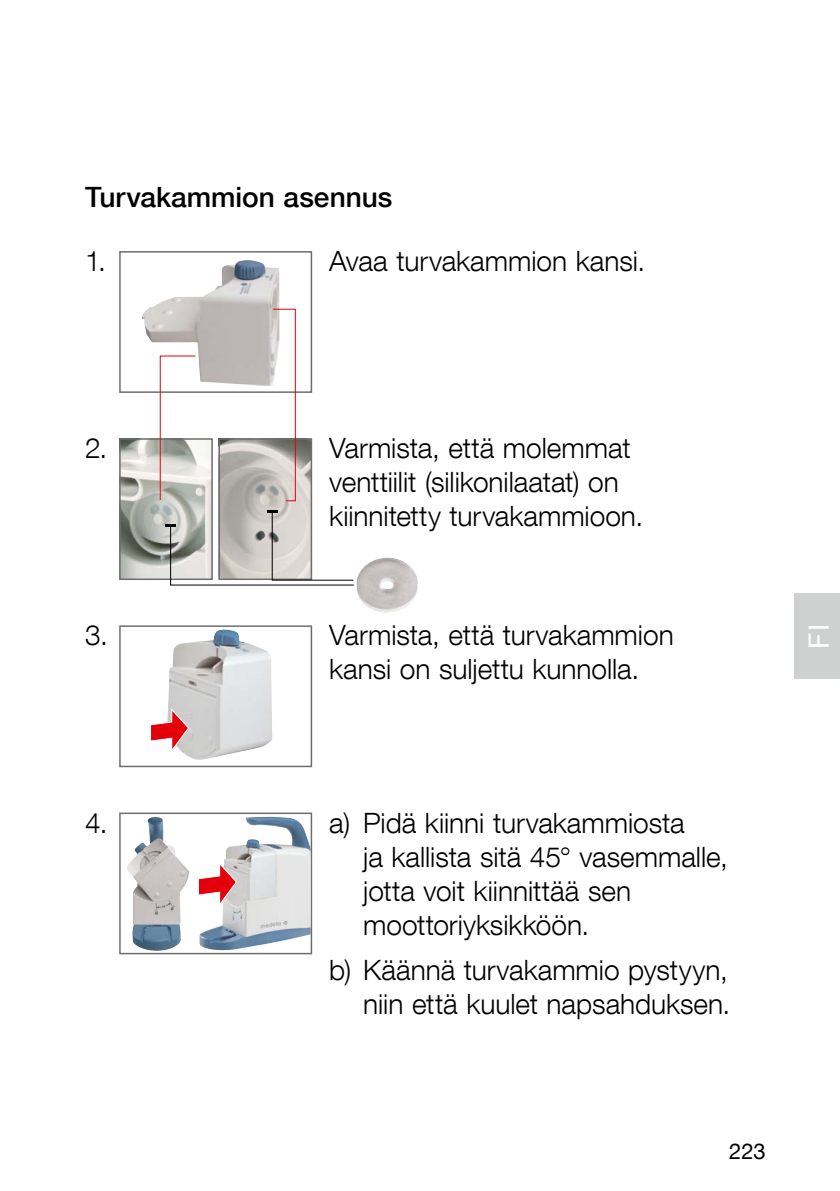
<style>
.page{position:relative;width:840px;height:1191px;background:#fff}
.page>*{position:absolute;margin:0;border:0;box-sizing:border-box;transform-origin:0 0}
.t1{font:300 28px/34px "Helvetica Neue LT Com";color:#000}
.t2{font:500 28px "Helvetica Neue LT Com";color:#000}
.t3{font:28px "Helvetica Neue LT Com";color:#fff}
.t4{font:22px "Helvetica Neue LT Com";color:#000}
</style>
<div class="page">
<div style="left:794px;top:594px;width:45px;height:85px;background:#cfd0d0"></div>
<img style="left:221px;top:441px;width:88px;height:68px">
<div style="left:218px;top:438px;width:94px;height:142px;border:2px solid #6e6e6e"></div>
<img style="left:122px;top:441px;width:88px;height:136px">
<div style="left:119px;top:438px;width:94px;height:142px;border:2px solid #6e6e6e"></div>
<img style="left:356px;top:557px;width:61px;height:55px">
<div style="left:119px;top:251px;width:193px;height:142px;border:2px solid #6e6e6e"></div>
<img style="left:142px;top:260px;width:137px;height:126px">
<div style="left:119px;top:625px;width:193px;height:142px;border:2px solid #6e6e6e"></div>
<img style="left:168px;top:629px;width:104px;height:131px">
<svg style="left:151px;top:706px;width:39px;height:50px"></svg>
<div style="left:119px;top:812px;width:193px;height:142px;border:2px solid #6e6e6e"></div>
<img style="left:127px;top:817px;width:62px;height:134px">
<img style="left:199px;top:817px;width:111px;height:133px">
<img style="left:223px;top:839px;width:53px;height:68px">
<svg style="left:198px;top:859px;width:39px;height:51px"></svg>
<svg style="left:272px;top:308px;width:24px;height:194px"></svg>
<svg style="left:159px;top:355px;width:37px;height:146px"></svg>
<svg style="left:165px;top:509px;width:189px;height:77px"></svg>
<p class="t2" style="left:85px;top:180px;width:308px">Turvakammion asennus</p>
<p class="t1" style="left:85px;top:243px;width:17px">1.</p>
<p class="t1" style="left:329px;top:243px;width:312px">Avaa turvakammion kansi.</p>
<p class="t1" style="left:85px;top:431px;width:18px">2.</p>
<p class="t1" style="left:329px;top:431px;width:310px">Varmista, että molemmat venttiilit (silikonilaatat) on kiinnitetty turvakammioon.</p>
<p class="t1" style="left:85px;top:618px;width:19px">3.</p>
<p class="t1" style="left:329px;top:618px;width:346px">Varmista, että turvakammion kansi on suljettu kunnolla.</p>
<p class="t3" style="left:801px;top:648px;width:26px;rotate:-90deg">FI</p>
<p class="t1" style="left:85px;top:805px;width:18px">4.</p>
<p class="t1" style="left:363px;top:805px;width:366px;text-indent:-34px">a) Pidä kiinni turvakammiosta<br>ja kallista sitä 45° vasemmalle, jotta voit kiinnittää sen moottoriyksikköön.</p>
<p class="t1" style="left:329px;top:952px;width:400px;text-align:right">b) Käännä turvakammio pystyyn, niin että kuulet napsahduksen.</p>
<p class="t4" style="left:728px;top:1137px;width:38px">223</p>
</div>
